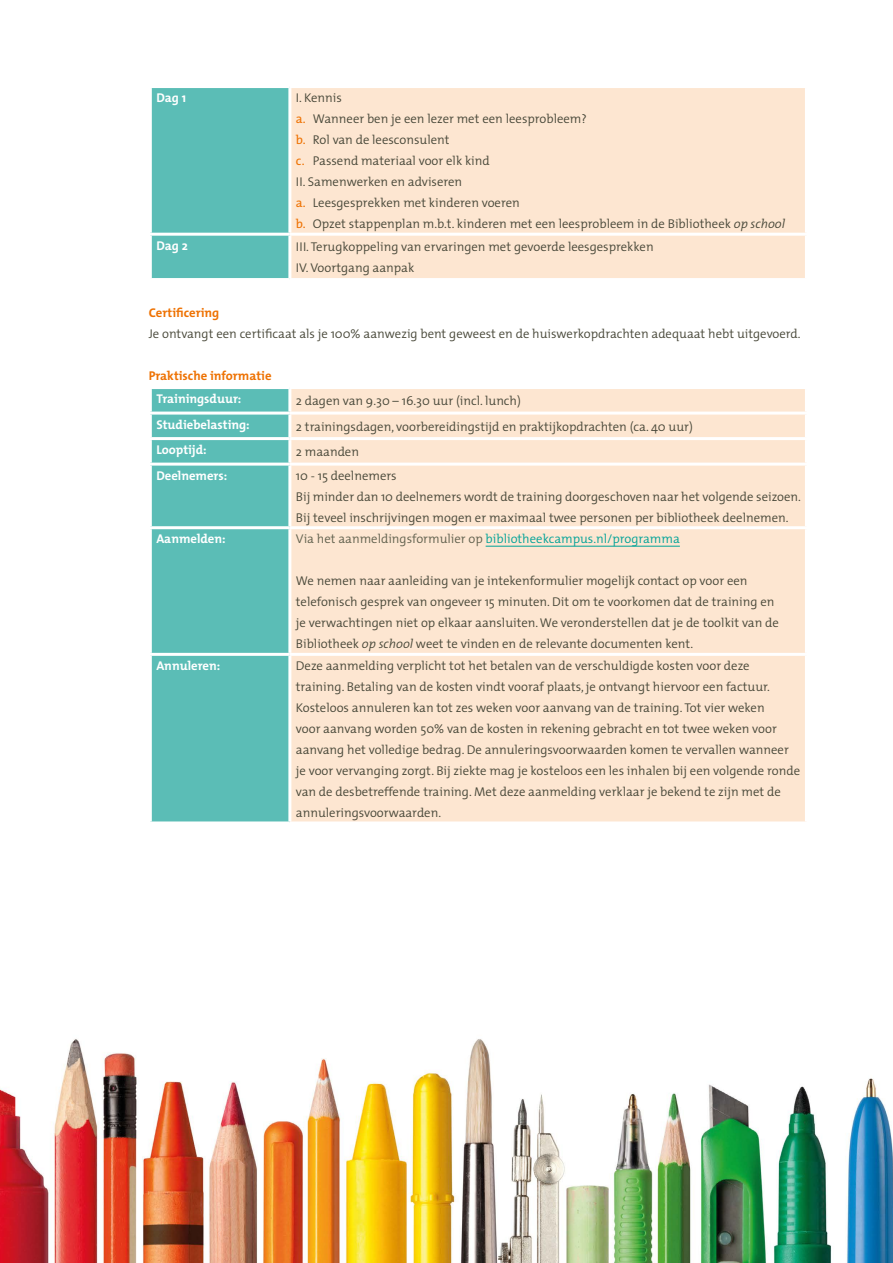
<style>
.page{position:relative;width:893px;height:1263px;background:#fff}
.page>*{position:absolute;margin:0;border:0;box-sizing:border-box;transform-origin:0 0}
.t1{font:300 12.75px/21px "The Mix";color:#474738}
.t2{font:700 12.75px "The Mix";color:#fff}
.t3{font:300 12.75px "The Mix";color:#00a297}
.t4{font:700 12.75px "The Mix";color:#ee7203}
.s1{font-weight:400;color:#ee7203}
.s2{font-style:italic}
.s3{color:#60604d}
</style>
<div class="page">
<div style="left:152px;top:88px;width:136px;height:190px;background:#5bbdb6"></div>
<div style="left:291px;top:88px;width:514px;height:190px;background:#fde6d1"></div>
<hr style="left:149px;top:233px;width:141px;height:3px;background:#fff">
<hr style="left:290px;top:233px;width:518px;height:3px;background:#fff">
<div style="left:152px;top:389px;width:136px;height:432px;background:#5bbdb6"></div>
<div style="left:291px;top:389px;width:514px;height:432px;background:#fde6d1"></div>
<hr style="left:149px;top:412px;width:141px;height:3px;background:#fff">
<hr style="left:149px;top:437px;width:141px;height:3px;background:#fff">
<hr style="left:149px;top:463px;width:141px;height:3px;background:#fff">
<hr style="left:149px;top:526px;width:141px;height:3px;background:#fff">
<hr style="left:149px;top:653px;width:141px;height:3px;background:#fff">
<hr style="left:290px;top:412px;width:518px;height:3px;background:#fff">
<hr style="left:290px;top:437px;width:518px;height:3px;background:#fff">
<hr style="left:290px;top:463px;width:518px;height:3px;background:#fff">
<hr style="left:290px;top:526px;width:518px;height:3px;background:#fff">
<hr style="left:290px;top:653px;width:518px;height:3px;background:#fff">
<hr style="left:486px;top:546px;width:194px;height:1px;background:#00a297">
<img style="left:0;top:1039px;width:893px;height:224px">
<p class="t2" style="left:156px;top:90px;width:31px">Dag 1</p>
<p class="t1" style="left:296px;top:87px;width:491px">I. Kennis<br><span class="s1">a.</span> Wanneer ben je een lezer met een leesprobleem?<br><span class="s1">b.</span> Rol van de leesconsulent<br><span class="s1">c.</span> Passend materiaal voor elk kind<br>II. Samenwerken en adviseren<br><span class="s1">a.</span> Leesgesprekken met kinderen voeren<br><span class="s1">b.</span> Opzet stappenplan m.b.t. kinderen met een leesprobleem in de Bibliotheek <span class="s2">op school</span></p>
<p class="t2" style="left:156px;top:237px;width:33px">Dag 2</p>
<p class="t1" style="left:296px;top:236px;width:359px">III. Terugkoppeling van ervaringen met gevoerde leesgesprekken<br>IV. Voortgang aanpak</p>
<p class="t4" style="left:149px;top:305px;width:72px">Certificering</p>
<p class="t1" style="left:149px;top:323px;width:653px">Je ontvangt een certificaat als je 100% aanwezig bent geweest en de huiswerkopdrachten adequaat hebt uitgevoerd.</p>
<p class="t4" style="left:149px;top:368px;width:124px">Praktische informatie</p>
<p class="t2" style="left:156px;top:391px;width:87px">Trainingsduur:</p>
<p class="t1" style="left:296px;top:390px;width:227px">2 dagen van 9.30 – 16.30 uur (incl. lunch)</p>
<p class="t2" style="left:156px;top:416px;width:95px">Studiebelasting:</p>
<p class="t1" style="left:296px;top:416px;width:398px">2 trainingsdagen, voorbereidingstijd en praktijkopdrachten (ca. 40 uur)</p>
<p class="t2" style="left:156px;top:442px;width:52px">Looptijd:</p>
<p class="t1" style="left:296px;top:441px;width:65px">2 maanden</p>
<p class="t2" style="left:156px;top:467px;width:73px">Deelnemers:</p>
<p class="t1" style="left:296px;top:465px;width:507px">10 - 15 deelnemers<br>Bij minder dan 10 deelnemers wordt de training doorgeschoven naar het volgende seizoen.<br>Bij teveel inschrijvingen mogen er maximaal twee personen per bibliotheek deelnemen.</p>
<p class="t2" style="left:156px;top:531px;width:71px">Aanmelden:</p>
<p class="t3" style="left:296px;top:531px;width:385px"><span class="s3">Via het aanmeldingsformulier op</span> bibliotheekcampus.nl/programma</p>
<p class="t1" style="left:296px;top:571px;width:484px">We nemen naar aanleiding van je intekenformulier mogelijk contact op voor een telefonisch gesprek van ongeveer 15 minuten. Dit om te voorkomen dat de training en je verwachtingen niet op elkaar aansluiten. We veronderstellen dat je de toolkit van de Bibliotheek <span class="s2">op school</span> weet te vinden en de relevante documenten kent.</p>
<p class="t2" style="left:156px;top:657px;width:65px">Annuleren:</p>
<p class="t1" style="left:296px;top:655px;width:506px">Deze aanmelding verplicht tot het betalen van de verschuldigde kosten voor deze training. Betaling van de kosten vindt vooraf plaats, je ontvangt hiervoor een factuur.<br>Kosteloos annuleren kan tot zes weken voor aanvang van de training. Tot vier weken<br>voor aanvang worden 50% van de kosten in rekening gebracht en tot twee weken voor aanvang het volledige bedrag. De annuleringsvoorwaarden komen te vervallen wanneer je voor vervanging zorgt. Bij ziekte mag je kosteloos een les inhalen bij een volgende ronde van de desbetreffende training. Met deze aanmelding verklaar je bekend te zijn met de annuleringsvoorwaarden.</p>
</div>
